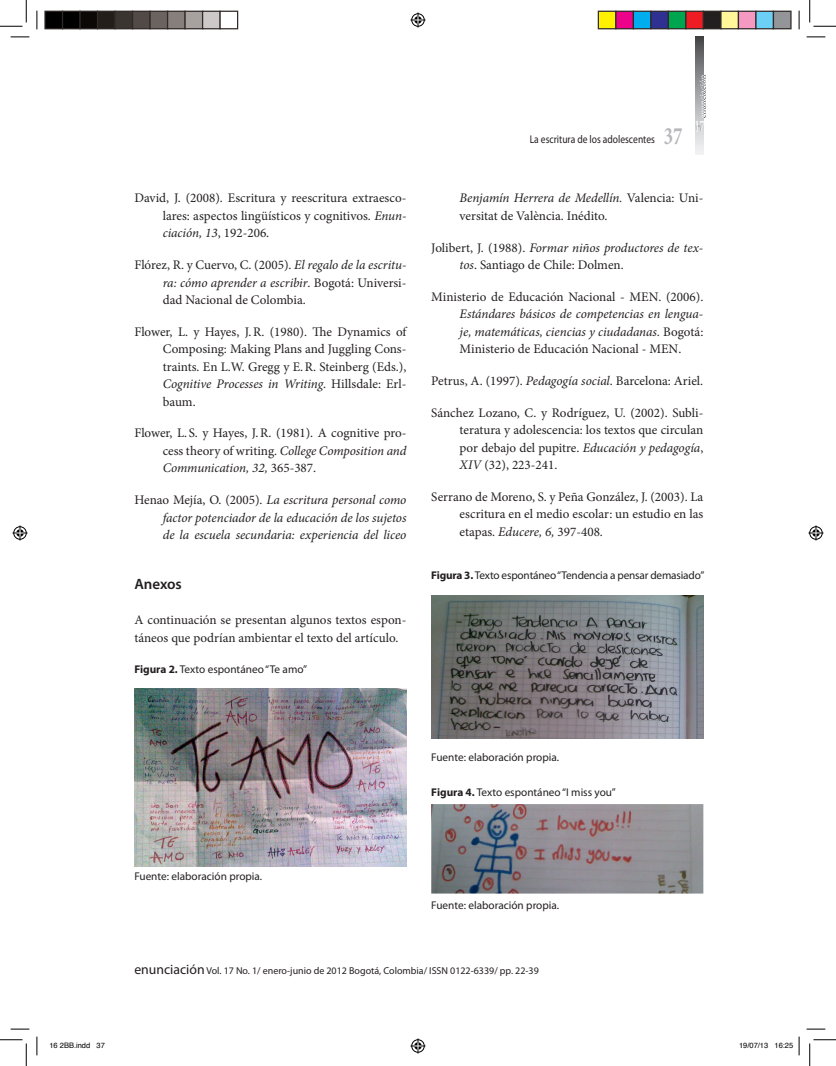
<style>
.page{position:relative;width:836px;height:1066px;background:#fff}
.page>*{position:absolute;margin:0;border:0;box-sizing:border-box;transform-origin:0 0}
.t1{font:700 25px "Minion Pro";color:#b6b7bb;scale:.75 1}
._2TT{font:600 15px "Myriad Pro";letter-spacing:-.005em;color:#231f20}
.Biblio{font:13.12px/17.5px "Minion Pro";color:#231f20;text-align:justify}
.Biblio-2{font:italic 13.12px/17.5px "Minion Pro";letter-spacing:-.005em;color:#231f20;text-align:justify}
.texto{font:13.12px/17.5px "Minion Pro";color:#231f20}
.TCU{font:11.25px "Myriad Pro";color:#231f20}
.TCU-2{font:11.25px "Myriad Pro";color:#231f20;scale:.85 1}
.t2{font:10px "Myriad Pro";color:#231f20}
.t3{font:7.5px "Helvetica";color:#000}
.s1{font-style:italic}
.s2{font-style:normal}
.s3{font-weight:700}
.s4{font-size:13.75px}
</style>
<div class="page">
<svg style="left:695px;top:36px;width:8px;height:119px"></svg>
<svg style="left:695px;top:75px;width:10px;height:57px"></svg>
<img style="left:134px;top:688px;width:272px;height:179px">
<img style="left:431px;top:595px;width:272px;height:143px">
<img style="left:431px;top:804px;width:272px;height:89px">
<svg style="left:11px;top:36px;width:18px;height:2px"></svg>
<svg style="left:806px;top:36px;width:19px;height:2px"></svg>
<svg style="left:11px;top:1028px;width:18px;height:2px"></svg>
<svg style="left:806px;top:1028px;width:19px;height:2px"></svg>
<svg style="left:36px;top:11px;width:2px;height:18px"></svg>
<svg style="left:36px;top:1037px;width:2px;height:18px"></svg>
<svg style="left:798px;top:11px;width:1px;height:18px"></svg>
<svg style="left:0;top:0;width:27px;height:27px"></svg>
<svg style="left:0;top:1039px;width:27px;height:27px"></svg>
<svg style="left:809px;top:0;width:27px;height:27px"></svg>
<svg style="left:809px;top:1039px;width:27px;height:27px"></svg>
<svg style="left:410px;top:13px;width:15px;height:15px"></svg>
<svg style="left:410px;top:1038px;width:15px;height:15px"></svg>
<svg style="left:13px;top:525px;width:15px;height:15px"></svg>
<svg style="left:808px;top:525px;width:15px;height:15px"></svg>
<div style="left:45px;top:11px;width:18px;height:18px;background:#000"></div>
<div style="left:44px;top:11px;width:19px;height:18px;border:1px solid #302a28"></div>
<div style="left:63px;top:11px;width:17px;height:18px;background:#000"></div>
<div style="left:62px;top:11px;width:19px;height:18px;border:1px solid #302a28"></div>
<div style="left:80px;top:11px;width:18px;height:18px;background:#0c0806"></div>
<div style="left:79px;top:11px;width:19px;height:18px;border:1px solid #302a28"></div>
<div style="left:98px;top:11px;width:17px;height:18px;background:#241e1b"></div>
<div style="left:97px;top:11px;width:19px;height:18px;border:1px solid #302a28"></div>
<div style="left:115px;top:11px;width:18px;height:18px;background:#3b3532"></div>
<div style="left:133px;top:11px;width:17px;height:18px;background:#524a47"></div>
<div style="left:132px;top:11px;width:19px;height:18px;border:1px solid #302a28"></div>
<div style="left:150px;top:11px;width:18px;height:18px;background:#6b6360"></div>
<div style="left:149px;top:11px;width:19px;height:18px;border:1px solid #302a28"></div>
<div style="left:168px;top:11px;width:17px;height:18px;background:#867f7c"></div>
<div style="left:167px;top:11px;width:19px;height:18px;border:1px solid #302a28"></div>
<div style="left:185px;top:11px;width:18px;height:18px;background:#a7a2a0"></div>
<div style="left:184px;top:11px;width:19px;height:18px;border:1px solid #302a28"></div>
<div style="left:203px;top:11px;width:17px;height:18px;background:#cdc9c8"></div>
<div style="left:202px;top:11px;width:19px;height:18px;border:1px solid #302a28"></div>
<div style="left:219px;top:11px;width:19px;height:18px;border:1px solid #302a28"></div>
<div style="left:598px;top:11px;width:18px;height:18px;background:#fff101"></div>
<div style="left:597px;top:11px;width:19px;height:18px;border:1px solid #302a28"></div>
<div style="left:616px;top:11px;width:17px;height:18px;background:#ed028c"></div>
<div style="left:615px;top:11px;width:19px;height:18px;border:1px solid #302a28"></div>
<div style="left:633px;top:11px;width:18px;height:18px;background:#00aeef"></div>
<div style="left:632px;top:11px;width:19px;height:18px;border:1px solid #302a28"></div>
<div style="left:651px;top:11px;width:17px;height:18px;background:#2e3092"></div>
<div style="left:650px;top:11px;width:19px;height:18px;border:1px solid #302a28"></div>
<div style="left:668px;top:11px;width:18px;height:18px;background:#00a54f"></div>
<div style="left:667px;top:11px;width:19px;height:18px;border:1px solid #302a28"></div>
<div style="left:686px;top:11px;width:17px;height:18px;background:#ee1d23"></div>
<div style="left:685px;top:11px;width:19px;height:18px;border:1px solid #302a28"></div>
<div style="left:703px;top:11px;width:18px;height:18px;background:#231f20"></div>
<div style="left:702px;top:11px;width:19px;height:18px;border:1px solid #302a28"></div>
<div style="left:721px;top:11px;width:17px;height:18px;background:#fff79a"></div>
<div style="left:720px;top:11px;width:19px;height:18px;border:1px solid #302a28"></div>
<div style="left:738px;top:11px;width:18px;height:18px;background:#f499c2"></div>
<div style="left:737px;top:11px;width:19px;height:18px;border:1px solid #302a28"></div>
<div style="left:756px;top:11px;width:17px;height:18px;background:#6bcff6"></div>
<div style="left:755px;top:11px;width:19px;height:18px;border:1px solid #302a28"></div>
<div style="left:773px;top:11px;width:18px;height:18px;background:#939598"></div>
<div style="left:772px;top:11px;width:19px;height:18px;border:1px solid #302a28"></div>
<svg style="left:798px;top:1037px;width:1px;height:18px"></svg>
<p class="Biblio" style="left:163px;top:189px;width:245px;text-indent:-28px">David, J. (2008). Escritura y reescritura extraesco&shy;lares: aspectos lingüísticos y cognitivos. <span class="s1">Enun&shy;ciación, 13</span>, 192-206.</p>
<p class="Biblio" style="left:163px;top:256px;width:245px;text-indent:-28px">Flórez, R. y Cuervo, C. (2005). <span class="s1">El regalo de la escritu&shy;ra: cómo aprender a escribir</span>. Bogotá: Universi&shy;dad Nacional de Colombia.</p>
<p class="Biblio" style="left:163px;top:323px;width:245px;text-indent:-28px">Flower, L. y Hayes, J.R. (1980). The Dynamics of Composing: Making Plans and Juggling Cons&shy;traints. En L.W. Gregg y E.R. Steinberg (Eds.), <span class="s1">Cognitive Processes in Writing</span>. Hillsdale: Erl&shy;baum.</p>
<p class="Biblio" style="left:163px;top:424px;width:245px;text-indent:-28px">Flower, L. S. y Hayes, J.R. (1981). A cognitive pro&shy;cess theory of writing. <span class="s1">College Composition and Communication, 32,</span> 365-387.</p>
<p class="Biblio-2" style="left:163px;top:491px;width:245px;text-indent:-28px"><span class="s2">Henao Mejía, O. (2005).</span> La escritura personal como factor potenciador de la educación de los sujetos de la escuela secundaria: experiencia del liceo</p>
<p class="_2TT" style="left:134px;top:575px;width:49px">Anexos</p>
<p class="texto" style="left:134px;top:612px;width:273px">A continuación se presentan algunos textos espon&shy;táneos que podrían ambientar el texto del artículo.</p>
<p class="TCU" style="left:134px;top:662px;width:174px"><span class="s3">Figura 2.</span> Texto espontáneo “Te amo”</p>
<p class="TCU-2" style="left:529px;top:132px;width:149px">La escritura de los adolescentes</p>
<h1 class="t1" style="left:664px;top:119px;width:26px">37</h1>
<p class="Biblio" style="left:459px;top:189px;width:245px"><span class="s1">Benjamín Herrera de Medellín.</span> Valencia: Uni&shy;versitat de València. Inédito.</p>
<p class="Biblio" style="left:459px;top:239px;width:245px;text-indent:-28px">Jolibert, J. (1988). <span class="s1">Formar niños productores de tex&shy;tos</span>. Santiago de Chile: Dolmen.</p>
<p class="Biblio" style="left:459px;top:288px;width:245px;text-indent:-28px">Ministerio de Educación Nacional - MEN. (2006).<br><span class="s1">Estándares básicos de competencias en lengua&shy;je, matemáticas, ciencias y ciudadanas.</span> Bogotá:<br>Ministerio de Educación Nacional - MEN.</p>
<p class="Biblio" style="left:431px;top:372px;width:273px">Petrus, A. (1997). <span class="s1">Pedagogía social</span>. Barcelona: Ariel.</p>
<p class="Biblio" style="left:459px;top:404px;width:245px;text-indent:-28px">Sánchez Lozano, C. y Rodríguez, U. (2002). Subli&shy;teratura y adolescencia: los textos que circulan por debajo del pupitre. <span class="s1">Educación y pedagogía</span>, <span class="s1">XIV</span> (32), 223-241.</p>
<p class="Biblio" style="left:459px;top:488px;width:245px;text-indent:-28px">Serrano de Moreno, S. y Peña González, J. (2003). La escritura en el medio escolar: un estudio en las etapas. <span class="s1">Educere, 6,</span> 397-408.</p>
<p class="TCU" style="left:431px;top:568px;width:274px"><span class="s3">Figura 3.</span> Texto espontáneo “Tendencia a pensar demasiado”</p>
<p class="TCU" style="left:134px;top:869px;width:129px">Fuente: elaboración propia.</p>
<p class="TCU" style="left:431px;top:750px;width:129px">Fuente: elaboración propia.</p>
<p class="TCU" style="left:431px;top:785px;width:186px"><span class="s3">Figura 4.</span> Texto espontáneo “I miss you”</p>
<p class="TCU" style="left:431px;top:898px;width:129px">Fuente: elaboración propia.</p>
<p class="t2" style="left:134px;top:964px;width:406px"><span class="s4">enunciación</span> Vol. 17 No. 1/ enero-junio de 2012 Bogotá, Colombia/ ISSN 0122-6339/ pp. 22-39</p>
<p class="t3" style="left:49px;top:1039px;width:57px">16 2BB.indd 37</p>
<p class="t3" style="left:739px;top:1039px;width:56px">19/07/13 16:25</p>
</div>
